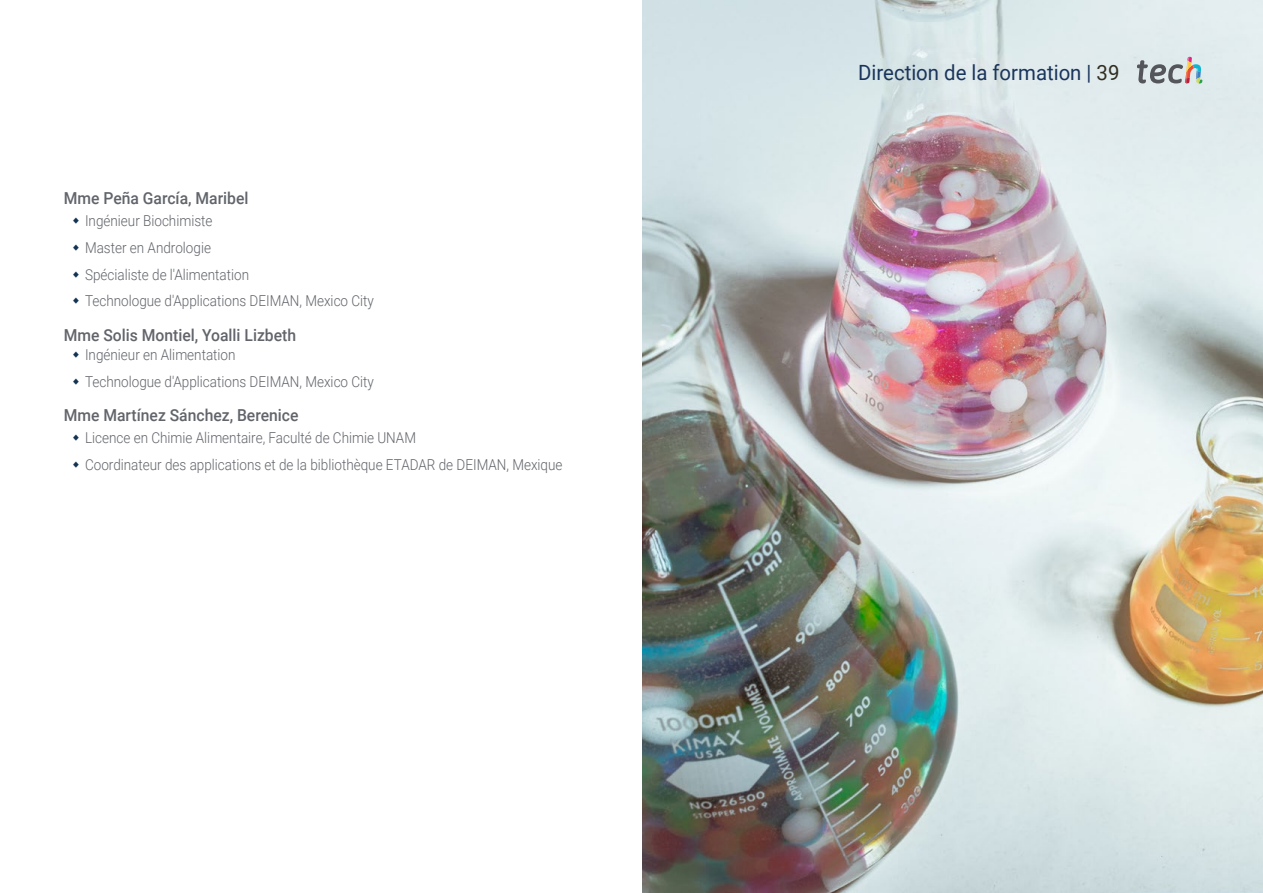
<style>
.page{position:relative;width:1263px;height:893px;background:#fff}
.page>*{position:absolute;margin:0;border:0;box-sizing:border-box;transform-origin:0 0}
.t1{font:21px "Roboto";color:#1a355c}
.t2{font:500 16.5px "Roboto";color:#61646a;scale:.95 1}
.t3{font:300 15px/26.7px "Roboto";color:#61646a;scale:.9 1}
.s1{color:#312e20}
</style>
<div class="page">
<img style="left:642px;top:0;width:621px;height:893px">
<svg style="left:1137px;top:57px;width:65px;height:27px;background:#b4b8b9"></svg>
<p class="t2" style="left:64px;top:186px;width:196px">Mme Peña García, Maribel</p>
<p class="t3" style="left:85px;top:207px;width:323px">Ingénieur Biochimiste<br>Master en Andrologie<br>Spécialiste de l'Alimentation<br>Technologue d'Applications DEIMAN, Mexico City</p>
<p class="t2" style="left:64px;top:323px;width:246px">Mme Solis Montiel, Yoalli Lizbeth</p>
<p class="t3" style="left:85px;top:341px;width:323px">Ingénieur en Alimentation<br>Technologue d'Applications DEIMAN, Mexico City</p>
<p class="t2" style="left:64px;top:404px;width:248px">Mme Martínez Sánchez, Berenice</p>
<p class="t3" style="left:85px;top:424px;width:532px">Licence en Chimie Alimentaire, Faculté de Chimie UNAM<br>Coordinateur des applications et de la bibliothèque ETADAR de DEIMAN, Mexique</p>
<h1 class="t1" style="left:858px;top:57px;width:263px">Direction de la formation | <span class="s1">39</span></h1>
</div>
